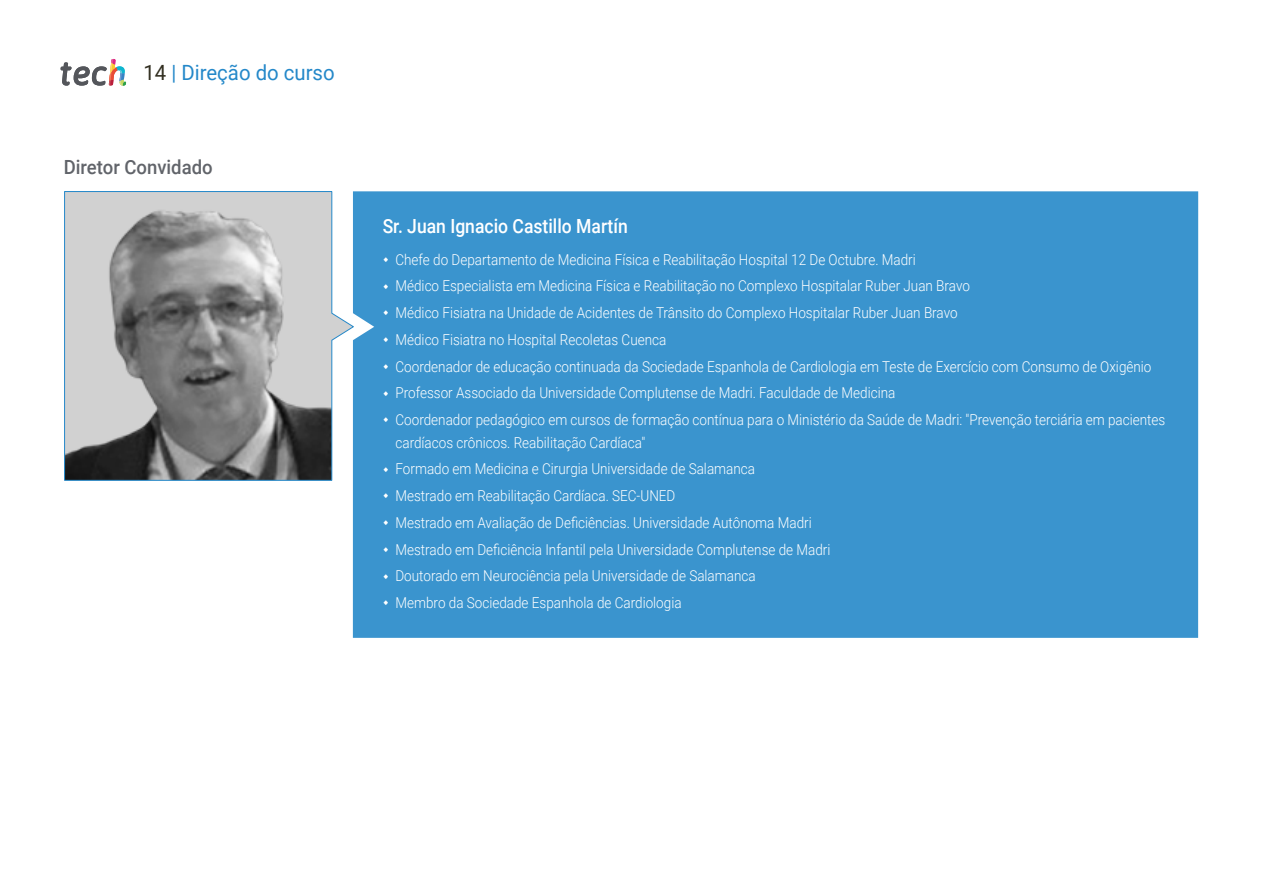
<style>
.page{position:relative;width:1263px;height:893px;background:#fff}
.page>*{position:absolute;margin:0;border:0;box-sizing:border-box;transform-origin:0 0}
.t1{font:21px "Roboto";color:#2488c9}
.t2{font:500 19.5px "Roboto";color:#fff;scale:.9 1}
.t3{font:500 19.5px "Roboto";color:#61646a;scale:.95 1}
.t4{font:300 15px/26.7px "Roboto";color:#fff;scale:.9 1}
.s1{color:#312e20}
</style>
<div class="page">
<svg style="left:61px;top:59px;width:65px;height:27px"></svg>
<svg style="left:64px;top:191px;width:289px;height:290px;background:#a0a2a2"></svg>
<div style="left:353px;top:191px;width:845px;height:447px;background:#3a94ce"></div>
<svg style="left:384px;top:257px;width:4px;height:5px"></svg>
<svg style="left:384px;top:284px;width:4px;height:5px"></svg>
<svg style="left:384px;top:310px;width:4px;height:5px"></svg>
<svg style="left:384px;top:337px;width:4px;height:5px"></svg>
<svg style="left:384px;top:364px;width:4px;height:5px"></svg>
<svg style="left:384px;top:391px;width:4px;height:5px"></svg>
<svg style="left:384px;top:417px;width:4px;height:5px"></svg>
<svg style="left:384px;top:467px;width:4px;height:5px"></svg>
<svg style="left:384px;top:493px;width:4px;height:5px"></svg>
<svg style="left:384px;top:520px;width:4px;height:5px"></svg>
<svg style="left:384px;top:547px;width:4px;height:5px"></svg>
<svg style="left:384px;top:574px;width:4px;height:5px"></svg>
<svg style="left:384px;top:600px;width:4px;height:5px"></svg>
<h1 class="t1" style="left:144px;top:57px;width:193px"><span class="s1">14</span> | Direção do curso</h1>
<h2 class="t3" style="left:64px;top:154px;width:158px">Diretor Convidado</h2>
<h2 class="t2" style="left:383px;top:212px;width:274px">Sr. Juan Ignacio Castillo Martín</h2>
<p class="t4" style="left:395px;top:245px;width:857px">Chefe do Departamento de Medicina Física e Reabilitação Hospital 12 De Octubre. Madri<br>Médico Especialista em Medicina Física e Reabilitação no Complexo Hospitalar Ruber Juan Bravo<br>Médico Fisiatra na Unidade de Acidentes de Trânsito do Complexo Hospitalar Ruber Juan Bravo<br>Médico Fisiatra no Hospital Recoletas Cuenca<br>Coordenador de educação continuada da Sociedade Espanhola de Cardiologia em Teste de Exercício com Consumo de Oxigênio Professor Associado da Universidade Complutense de Madri. Faculdade de Medicina<br>Coordenador pedagógico em cursos de formação contínua para o Ministério da Saúde de Madri: "Prevenção terciária em pacientes</p>
<p class="t4" style="left:395px;top:428px;width:485px">cardíacos crônicos. Reabilitação Cardíaca"<br>Formado em Medicina e Cirurgia Universidade de Salamanca<br>Mestrado em Reabilitação Cardíaca. SEC-UNED<br>Mestrado em Avaliação de Deficiências. Universidade Autônoma Madri Mestrado em Deficiência Infantil pela Universidade Complutense de Madri Doutorado em Neurociência pela Universidade de Salamanca<br>Membro da Sociedade Espanhola de Cardiologia</p>
</div>
